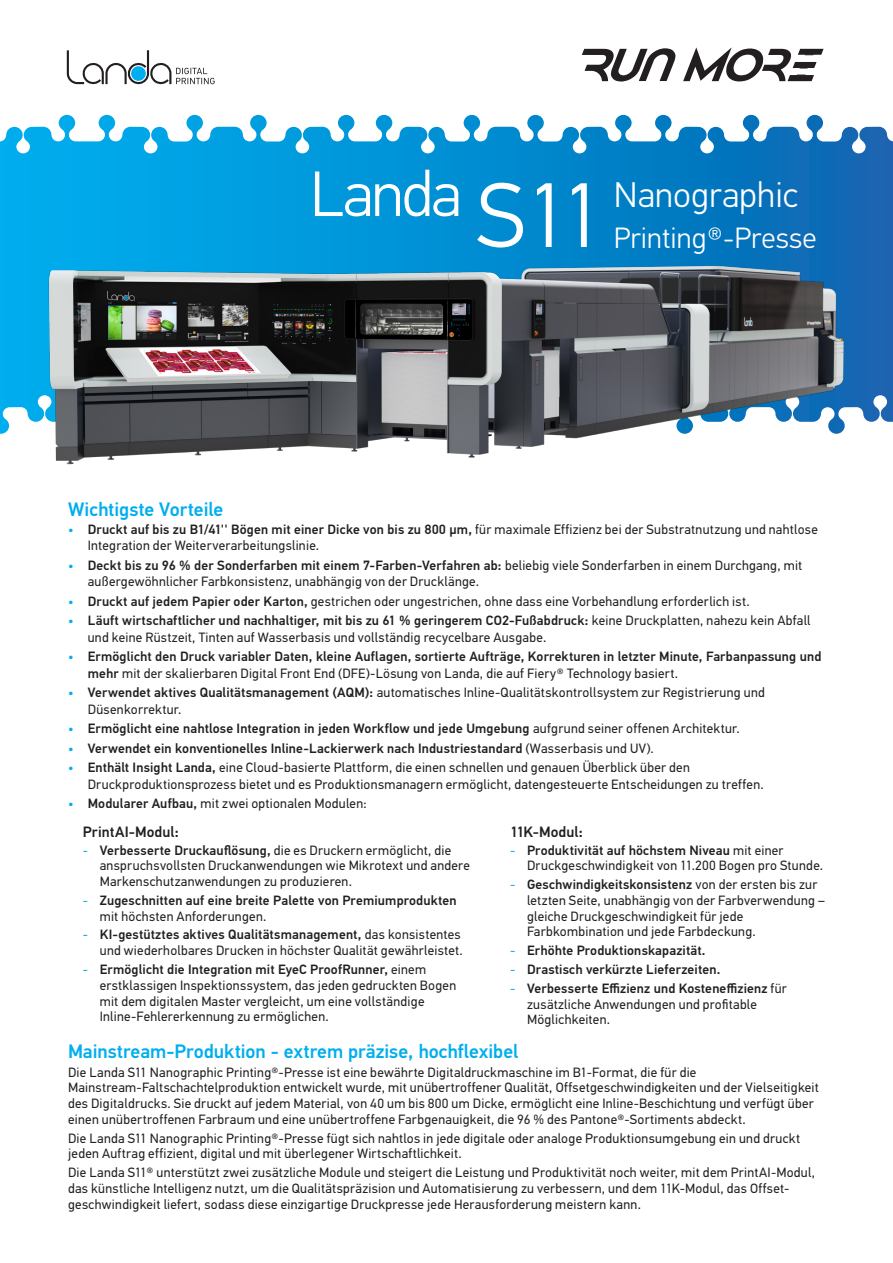
<style>
.page{position:relative;width:893px;height:1263px;background:#fff}
.page>*{position:absolute;margin:0;border:0;box-sizing:border-box;transform-origin:0 0}
.t1{font:300 91.5px "PF Din Text Pro";color:#fff}
.t2{font:300 63.9px "PF Din Text Pro";letter-spacing:-.03em;color:#fff}
.t3{font:300 35.55px "PF Din Text Pro";letter-spacing:.005em;color:#fff}
.t4{font:300 29.4px "PF Din Text Pro";letter-spacing:.005em;color:#fff}
.t5{font:500 19.5px "PF Din Text Pro";color:#00aeef}
.t6{font:500 15px "PF Din Text Pro";letter-spacing:.005em;color:#231f20}
.t7{font:13.5px/15.8px "PF Din Text Pro";letter-spacing:.02em;color:#231f20}
.t8{font:500 13.5px/16.5px "PF Din Text Pro";letter-spacing:.01em;color:#231f20}
.s1{color:#00aeef}
.s2{font-weight:500}
.s3{font-weight:400;color:#00aeef}
.s4{font-weight:400}
</style>
<div class="page">
<svg style="left:0;top:153px;width:893px;height:242px;background:#038cd1"></svg>
<svg style="left:0;top:395px;width:893px;height:39px"></svg>
<svg style="left:0;top:50px;width:893px;height:103px"></svg>
<svg style="left:67px;top:50px;width:148px;height:35px"></svg>
<svg style="left:582px;top:48px;width:94px;height:34px"></svg>
<svg style="left:683px;top:48px;width:141px;height:34px"></svg>
<img style="left:34px;top:248px;width:820px;height:217px">
<h2 class="t2" style="left:310px;top:157px;width:153px">Landa</h2>
<h1 class="t1" style="left:476px;top:163px;width:130px">S11</h1>
<h3 class="t3" style="left:614px;top:175px;width:186px">Nanographic</h3>
<h3 class="t4" style="left:614px;top:221px;width:204px">Printing®-Presse</h3>
<h3 class="t5" style="left:68px;top:497px;width:157px">Wichtigste Vorteile</h3>
<p class="t7" style="left:88px;top:521px;width:732px;line-height:16.5px;text-indent:-20px"><span class="s1">•</span> <span class="s2">Druckt auf bis zu B1/41'' Bögen mit einer Dicke von bis zu 800 µm,</span> für maximale Effizienz bei der Substratnutzung und nahtlose<br>Integration der Weiterverarbeitungslinie.</p>
<p class="t7" style="left:88px;top:557px;width:716px;line-height:16.5px;text-indent:-20px"><span class="s1">•</span> <span class="s2">Deckt bis zu 96 % der Sonderfarben mit einem 7-Farben-Verfahren ab:</span> beliebig viele Sonderfarben in einem Durchgang, mit außergewöhnlicher Farbkonsistenz, unabhängig von der Drucklänge.</p>
<p class="t7" style="left:68px;top:593px;width:683px"><span class="s1">•</span> <span class="s2">Druckt auf jedem Papier oder Karton,</span> gestrichen oder ungestrichen, ohne dass eine Vorbehandlung erforderlich ist.</p>
<p class="t7" style="left:88px;top:612px;width:724px;line-height:16.5px;text-indent:-20px"><span class="s1">•</span> <span class="s2">Läuft wirtschaftlicher und nachhaltiger, mit bis zu 61 % geringerem CO2-Fußabdruck:</span> keine Druckplatten, nahezu kein Abfall und keine Rüstzeit, Tinten auf Wasserbasis und vollständig recycelbare Ausgabe.</p>
<p class="t8" style="left:88px;top:648px;width:735px;text-indent:-20px"><span class="s3">•</span> Ermöglicht den Druck variabler Daten, kleine Auflagen, sortierte Aufträge, Korrekturen in letzter Minute, Farbanpassung und mehr <span class="s4">mit der skalierbaren Digital Front End (DFE)-Lösung von Landa, die auf Fiery® Technology basiert.</span></p>
<p class="t7" style="left:88px;top:684px;width:679px;line-height:16.5px;text-indent:-20px"><span class="s1">•</span> <span class="s2">Verwendet aktives Qualitätsmanagement (AQM):</span> automatisches Inline-Qualitätskontrollsystem zur Registrierung und<br>Düsenkorrektur.</p>
<p class="t8" style="left:68px;top:720px;width:673px"><span class="s3">•</span> Ermöglicht eine nahtlose Integration in jeden Workflow und jede Umgebung <span class="s4">aufgrund seiner offenen Architektur.</span></p>
<p class="t8" style="left:68px;top:740px;width:587px"><span class="s3">•</span> Verwendet ein konventionelles Inline-Lackierwerk nach Industriestandard <span class="s4">(Wasserbasis und UV).</span></p>
<p class="t7" style="left:88px;top:759px;width:677px;line-height:16.5px;text-indent:-20px"><span class="s1">•</span> <span class="s2">Enthält Insight Landa,</span> eine Cloud-basierte Plattform, die einen schnellen und genauen Überblick über den<br>Druckproduktionsprozess bietet und es Produktionsmanagern ermöglicht, datengesteuerte Entscheidungen zu treffen.</p>
<p class="t7" style="left:68px;top:796px;width:300px"><span class="s1">•</span> <span class="s2">Modularer Aufbau,</span> mit zwei optionalen Modulen:</p>
<p class="t6" style="left:83px;top:823px;width:97px">PrintAI-Modul:</p>
<p class="t7" style="left:100px;top:842px;width:372px;text-indent:-17px"><span class="s1">-</span> <span class="s2">Verbesserte Druckauflösung,</span> die es Druckern ermöglicht, die anspruchsvollsten Druckanwendungen wie Mikrotext und andere<br>Markenschutzanwendungen zu produzieren.</p>
<p class="t8" style="left:100px;top:893px;width:358px;line-height:15.8px;text-indent:-17px"><span class="s3">-</span> Zugeschnitten auf eine breite Palette von Premiumprodukten <span class="s4">mit höchsten Anforderungen.</span></p>
<p class="t7" style="left:83px;top:927px;width:382px;text-align:right"><span class="s1">-</span> <span class="s2">KI-gestütztes aktives Qualitätsmanagement,</span> das konsistentes und wiederholbares Drucken in höchster Qualität gewährleistet.</p>
<p class="t7" style="left:100px;top:961px;width:358px;text-indent:-17px"><span class="s1">-</span> <span class="s2">Ermöglicht die Integration mit EyeC ProofRunner,</span> einem erstklassigen Inspektionssystem, das jeden gedruckten Bogen mit dem digitalen Master vergleicht, um eine vollständige Inline-Fehlererkennung zu ermöglichen.</p>
<p class="t6" style="left:510px;top:823px;width:74px">11K-Modul:</p>
<p class="t7" style="left:527px;top:842px;width:298px;text-indent:-17px"><span class="s1">-</span> <span class="s2">Produktivität auf höchstem Niveau</span> mit einer<br>Druckgeschwindigkeit von 11.200 Bogen pro Stunde.</p>
<p class="t7" style="left:527px;top:877px;width:299px;text-indent:-17px"><span class="s1">-</span> <span class="s2">Geschwindigkeitskonsistenz</span> von der ersten bis zur letzten Seite, unabhängig von der Farbverwendung – gleiche Druckgeschwindigkeit für jede Farbkombination und jede Farbdeckung.</p>
<p class="t8" style="left:510px;top:942px;width:197px"><span class="s3">-</span> Erhöhte Produktionskapazität.</p>
<p class="t8" style="left:510px;top:961px;width:212px"><span class="s3">-</span> Drastisch verkürzte Lieferzeiten.</p>
<p class="t7" style="left:527px;top:980px;width:261px;text-indent:-17px"><span class="s1">-</span> <span class="s2">Verbesserte Effizienz und Kosteneffizienz</span> für zusätzliche Anwendungen und profitable<br>Möglichkeiten.</p>
<h3 class="t5" style="left:68px;top:1039px;width:452px">Mainstream-Produktion - extrem präzise, hochflexibel</h3>
<p class="t7" style="left:68px;top:1064px;width:752px">Die Landa S11 Nanographic Printing®-Presse ist eine bewährte Digitaldruckmaschine im B1-Format, die für die Mainstream-Faltschachtelproduktion entwickelt wurde, mit unübertroffener Qualität, Offsetgeschwindigkeiten und der Vielseitigkeit des Digitaldrucks. Sie druckt auf jedem Material, von 40 um bis 800 um Dicke, ermöglicht eine Inline-Beschichtung und verfügt über einen unübertroffenen Farbraum und eine unübertroffene Farbgenauigkeit, die 96 % des Pantone®-Sortiments abdeckt.</p>
<p class="t7" style="left:68px;top:1130px;width:734px">Die Landa S11 Nanographic Printing®-Presse fügt sich nahtlos in jede digitale oder analoge Produktionsumgebung ein und druckt jeden Auftrag effizient, digital und mit überlegener Wirtschaftlichkeit.</p>
<p class="t7" style="left:68px;top:1165px;width:749px">Die Landa S11® unterstützt zwei zusätzliche Module und steigert die Leistung und Produktivität noch weiter, mit dem PrintAI-Modul, das künstliche Intelligenz nutzt, um die Qualitätspräzision und Automatisierung zu verbessern, und dem 11K-Modul, das Offset&shy;geschwindigkeit liefert, sodass diese einzigartige Druckpresse jede Herausforderung meistern kann.</p>
</div>
